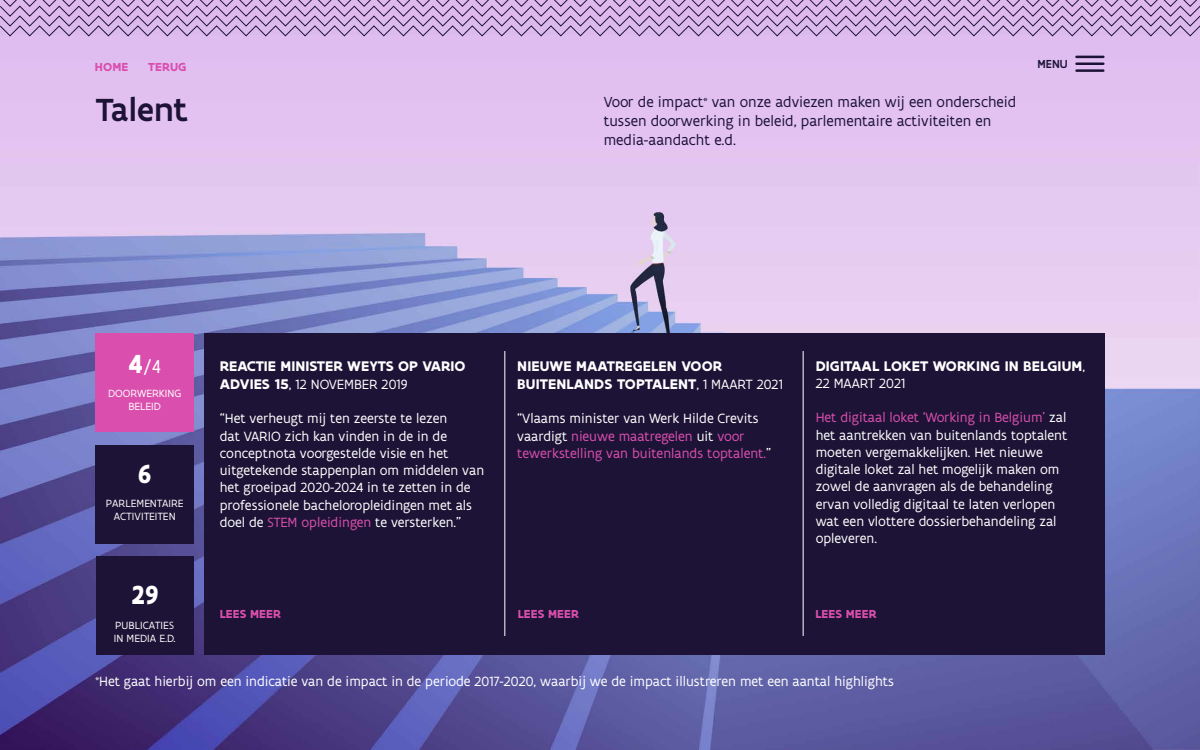
<style>
.page{position:relative;width:1200px;height:750px;background:#fff}
.page>*{position:absolute;margin:0;border:0;box-sizing:border-box;transform-origin:0 0}
.t1{font:500 34.38px "Flanders Art Sans";color:#1d1336}
.t2{font:700 condensed 28.12px "Flanders Art Sans";color:#fff}
.t3{font:15.62px/18.8px "Flanders Art Sans";color:#1d1336}
.t4{font:700 15px/18px "Flanders Art Sans";letter-spacing:.005em;color:#fff}
.t5{font:14.38px/17.2px "Flanders Art Sans";color:#fff}
.t6{font:14.38px/17.2px "Flanders Art Sans";color:#da4fae}
.t7{font:700 12.5px "Flanders Art Sans";letter-spacing:.005em;color:#da4fad}
.t8{font:500 12.5px "Flanders Art Sans";color:#1d1336}
.t9{font:11.25px/13.5px "Flanders Art Sans";color:#fff;text-align:center}
.s1{font-weight:400;font-stretch:normal;font-size:20px}
.s2{font-weight:400;font-size:20px}
.s3{font-weight:400;font-size:14.38px}
.s4{color:#fff}
.s5{font-weight:700;font-size:15px}
.s6{color:#da4fae}
</style>
<div class="page">
<img style="left:0;top:36px;width:1200px;height:714px">
<svg style="left:0;top:0;width:1200px;height:36px;background:#c2a1d2"></svg>
<div style="left:95px;top:445px;width:99px;height:99px;background:#1d1336"></div>
<div style="left:96px;top:556px;width:98px;height:99px;background:#1d1336"></div>
<hr style="left:1076px;top:56px;width:27px;height:2px;background:#1d1336">
<hr style="left:1076px;top:62px;width:27px;height:3px;background:#1d1336">
<hr style="left:1076px;top:69px;width:27px;height:3px;background:#1d1336">
<div style="left:95px;top:334px;width:99px;height:98px;background:#da4fad"></div>
<div style="left:204px;top:334px;width:901px;height:321px;background:#1d1336"></div>
<hr style="left:505px;top:351px;width:1px;height:285px;background:#fff">
<hr style="left:803px;top:351px;width:1px;height:285px;background:#fff">
<p class="t7" style="left:95px;top:59px;width:35px">HOME</p>
<p class="t7" style="left:148px;top:59px;width:40px">TERUG</p>
<p class="t8" style="left:1038px;top:56px;width:32px">MENU</p>
<h1 class="t1" style="left:95px;top:89px;width:94px">Talent</h1>
<p class="t3" style="left:604px;top:93px;width:414px">Voor de impact<sup>*</sup> van onze adviezen maken wij een onderscheid tussen doorwerking in beleid, parlementaire activiteiten en media-aandacht e.d.</p>
<h2 class="t2" style="left:129px;top:348px;width:33px">4<span class="s1">/</span><span class="s2">4</span></h2>
<p class="t4" style="left:517px;top:357px;width:267px">NIEUWE MAATREGELEN VOOR<br>BUITENLANDS TOPTALENT<span class="s3">, 1 MAART 2021</span></p>
<p class="t6" style="left:517px;top:410px;width:255px"><span class="s4">“Vlaams minister van Werk Hilde Crevits vaardigt</span> nieuwe maatregelen <span class="s4">uit</span> voor tewerkstelling van buitenlands toptalent.<span class="s4">”</span></p>
<p class="t4" style="left:220px;top:357px;width:247px">REACTIE MINISTER WEYTS OP VARIO</p>
<p class="t5" style="left:220px;top:375px;width:189px"><span class="s5">ADVIES 15</span>, 12 NOVEMBER 2019</p>
<p class="t5" style="left:220px;top:410px;width:266px">“Het verheugt mij ten zeerste te lezen<br>dat VARIO zich kan vinden in de in de conceptnota voorgestelde visie en het uitgetekende stappenplan om middelen van het groeipad 2020-2024 in te zetten in de professionele bacheloropleidingen met als doel de <span class="s6">STEM opleidingen</span> te versterken.”</p>
<p class="t9" style="left:108px;top:386px;width:75px">DOORWERKING<br>BELEID</p>
<h2 class="t2" style="left:138px;top:459px;width:15px">6</h2>
<p class="t9" style="left:106px;top:496px;width:79px">PARLEMENTAIRE<br>ACTIVITEITEN</p>
<h2 class="t2" style="left:131px;top:579px;width:30px">29</h2>
<p class="t4" style="left:816px;top:357px;width:271px">DIGITAAL LOKET WORKING IN BELGIUM<span class="s3">,</span></p>
<p class="t5" style="left:816px;top:374px;width:91px">22 MAART 2021</p>
<p class="t5" style="left:816px;top:409px;width:253px"><span class="s6">Het digitaal loket ‘Working in Belgium’</span> zal het aantrekken van buitenlands toptalent moeten vergemakkelijken. Het nieuwe digitale loket zal het mogelijk maken om zowel de aanvragen als de behandeling ervan volledig digitaal te laten verlopen wat een vlottere dossierbehandeling zal opleveren.</p>
<p class="t9" style="left:114px;top:618px;width:63px;text-align:left">PUBLICATIES<br>IN MEDIA E.D.</p>
<p class="t7" style="left:220px;top:606px;width:63px">LEES MEER</p>
<p class="t7" style="left:518px;top:606px;width:63px">LEES MEER</p>
<p class="t7" style="left:815px;top:606px;width:63px">LEES MEER</p>
<p class="t5" style="left:95px;top:672px;width:800px"><sup>*</sup>Het gaat hierbij om een indicatie van de impact in de periode 2017-2020, waarbij we de impact illustreren met een aantal highlights</p>
</div>
